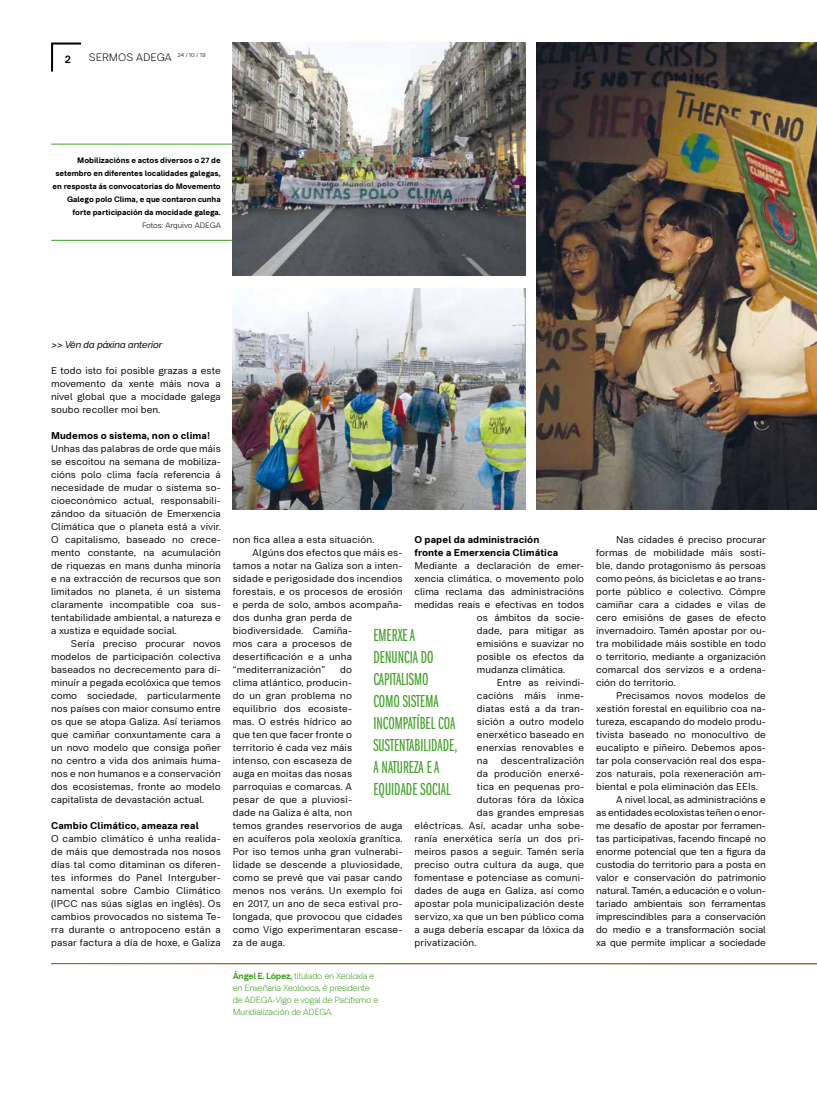
<style>
.page{position:relative;width:817px;height:1106px;background:#fff}
.page>*{position:absolute;margin:0;border:0;box-sizing:border-box;transform-origin:0 0}
.t1{font:18px/22px "ITC Franklin Gothic Std Bk X Cp";color:#44a12b}
.t2{font:600 11px "Mais Grotesk";color:#000}
.t3{font:300 10.9px "Mais Grotesk";color:#000}
.t4{font:10px/13px "Mais Grotesk";letter-spacing:.01em;color:#000;text-align:justify}
.t5{font:700 10px/13px "Mais Grotesk";letter-spacing:.01em;color:#000}
.t6{font:italic 10px "Mais Grotesk";letter-spacing:-.02em;color:#000}
.t7{font:300 9px/12px "Mais Grotesk";letter-spacing:-.03em;color:#44a12b}
.t8{font:700 8px/13px "Mais Grotesk";color:#000;text-align:right}
.t9{font:300 8px "Mais Grotesk";color:#000}
.s1{font-weight:700}
</style>
<div class="page">
<svg style="left:51px;top:42px;width:31px;height:30px"></svg>
<svg style="left:51px;top:963px;width:765px;height:1px"></svg>
<img style="left:536px;top:43px;width:280px;height:466px">
<hr style="left:51px;top:144px;width:182px;height:1px;background:#44a12b">
<hr style="left:51px;top:240px;width:182px;height:1px;background:#44a12b">
<img style="left:233px;top:43px;width:292px;height:233px">
<img style="left:233px;top:288px;width:292px;height:221px">
<p class="t2" style="left:65px;top:52px;width:8px">2</p>
<p class="t3" style="left:89px;top:51px;width:118px">SERMOS ADEGA <sup>24</sup> <sup>/</sup> <sup>10</sup> <sup>/</sup> <sup>19</sup></p>
<p class="t8" style="left:53px;top:153px;width:169px">Mobilizacións e actos diversos o 27 de setembro en diferentes localidades galegas, en resposta ás convocatorias do Movemento Galego polo Clima, e que contaron cunha forte participación da mocidade galega.</p>
<p class="t9" style="left:142px;top:220px;width:80px">Fotos: Arquivo ADEGA</p>
<p class="t6" style="left:51px;top:339px;width:113px">&gt;&gt; Vén da páxina anterior</p>
<p class="t4" style="left:51px;top:364px;width:171px">E todo isto foi posible grazas a este movemento da xente máis nova a nivel global que a mocidade galega soubo recoller moi ben.</p>
<p class="t5" style="left:51px;top:428px;width:161px">Mudemos o sistema, non o clima!</p>
<p class="t4" style="left:51px;top:442px;width:171px">Unhas das palabras de orde que máis se escoitou na semana de mobiliza&shy;cións polo clima facía referencia á necesidade de mudar o sistema so&shy;cioeconómico actual, responsabili&shy;zándoo da situación de Emerxencia Climática que o planeta está a vivir.<br>O capitalismo, baseado no crece&shy;mento constante, na acumulación de riquezas en mans dunha minoría e na extracción de recursos que son limitados no planeta, é un sistema claramente incompatible coa sus&shy;tentabilidade ambiental, a natureza e a xustiza e equidade social.</p>
<p class="t4" style="left:51px;top:637px;width:171px;text-indent:20px">Sería preciso procurar novos modelos de participación colectiva baseados no decrecemento para di&shy;minuír a pegada ecolóxica que temos como sociedade, particularmente nos países con maior consumo entre os que se atopa Galiza. Así teriamos que camiñar conxuntamente cara a un novo modelo que consiga poñer no centro a vida dos animais huma&shy;nos e non humanos e a conservación dos ecosistemas, fronte ao modelo capitalista de devastación actual.</p>
<p class="t5" style="left:51px;top:818px;width:149px">Cambio Climático, ameaza real</p>
<p class="t4" style="left:51px;top:832px;width:171px">O cambio climático é unha realida&shy;de máis que demostrada nos nosos días tal como ditaminan os diferen&shy;tes informes do Panel Interguber&shy;namental sobre Cambio Climático (IPCC nas súas siglas en inglés). Os cambios provocados no sistema Te&shy;rra durante o antropoceno están a pasar factura a día de hoxe, e Galiza</p>
<p class="t4" style="left:233px;top:533px;width:143px">non fica allea a esta situación.</p>
<p class="t4" style="left:252px;top:546px;width:151px">Algúns dos efectos que máis es-</p>
<p class="t4" style="left:233px;top:559px;width:171px">tamos a notar na Galiza son a inten-</p>
<p class="t4" style="left:233px;top:572px;width:171px">sidade e perigosidade dos incendios</p>
<p class="t4" style="left:233px;top:585px;width:171px">forestais, e os procesos de erosión</p>
<p class="t4" style="left:233px;top:598px;width:171px">e perda de solo, ambos acompaña-</p>
<p class="t4" style="left:233px;top:611px;width:121px">dos dunha gran perda de</p>
<p class="t4" style="left:233px;top:624px;width:121px">biodiversidade. Camiña-</p>
<p class="t4" style="left:233px;top:637px;width:121px">mos cara a procesos de</p>
<p class="t4" style="left:233px;top:650px;width:121px">desertificación e a unha</p>
<p class="t4" style="left:233px;top:663px;width:94px">“mediterranización”</p>
<p class="t5" style="left:414px;top:532px;width:145px">O papel da administración fronte a Emerxencia Climática</p>
<p class="t4" style="left:414px;top:559px;width:171px">Mediante a declaración de emer-</p>
<p class="t4" style="left:414px;top:572px;width:171px">xencia climática, o movemento polo</p>
<p class="t4" style="left:414px;top:585px;width:171px">clima reclama das administracións</p>
<p class="t4" style="left:414px;top:598px;width:171px">medidas reais e efectivas en todos</p>
<p class="t4" style="left:477px;top:611px;width:109px">os ámbitos da socie-</p>
<p class="t4" style="left:477px;top:624px;width:109px">dade, para mitigar as</p>
<p class="t4" style="left:477px;top:637px;width:109px">emisións e suavizar no</p>
<p class="t4" style="left:477px;top:650px;width:109px">posible os efectos da</p>
<p class="t4" style="left:477px;top:663px;width:90px">mudanza climática.</p>
<p class="t4" style="left:496px;top:676px;width:89px">Entre as reivindi-</p>
<p class="t4" style="left:477px;top:689px;width:109px">cacións máis inme-</p>
<p class="t4" style="left:477px;top:702px;width:109px">diatas está a da tran-</p>
<p class="t4" style="left:477px;top:715px;width:109px">sición a outro modelo</p>
<p class="t4" style="left:477px;top:728px;width:109px">enerxético baseado en</p>
<p class="t4" style="left:477px;top:741px;width:109px">enerxías renovables e</p>
<p class="t4" style="left:477px;top:754px;width:13px">na</p>
<p class="t4" style="left:500px;top:754px;width:85px">descentralización</p>
<p class="t4" style="left:477px;top:767px;width:109px">da produción enerxé-</p>
<p class="t4" style="left:477px;top:780px;width:109px">tica en pequenas pro-</p>
<p class="t4" style="left:477px;top:793px;width:109px">dutoras fóra da lóxica</p>
<p class="t4" style="left:477px;top:806px;width:109px">das grandes empresas</p>
<p class="t4" style="left:414px;top:819px;width:171px">eléctricas. Así, acadar unha sobe-</p>
<p class="t4" style="left:414px;top:832px;width:171px">ranía enerxética sería un dos pri-</p>
<p class="t4" style="left:414px;top:845px;width:171px">meiros pasos a seguir. Tamén sería</p>
<p class="t4" style="left:414px;top:858px;width:171px">preciso outra cultura da auga, que</p>
<p class="t4" style="left:414px;top:871px;width:171px">fomentase e potenciase as comuni-</p>
<p class="t4" style="left:414px;top:884px;width:171px">dades de auga en Galiza, así como</p>
<p class="t4" style="left:414px;top:897px;width:171px">apostar pola municipalización deste</p>
<p class="t4" style="left:414px;top:910px;width:171px">servizo, xa que un ben público coma</p>
<p class="t4" style="left:414px;top:923px;width:171px">a auga debería escapar da lóxica da</p>
<p class="t4" style="left:414px;top:936px;width:63px">privatización.</p>
<h1 class="t1" style="left:373px;top:624px;width:85px">EMERXE A<br>DENUNCIA DO<br>CAPITALISMO<br>COMO SISTEMA<br>INCOMPATÍBEL COA<br>SUSTENTABILIDADE,<br>A NATUREZA E A<br>EQUIDADE SOCIAL</h1>
<p class="t4" style="left:233px;top:663px;width:171px;text-align:left;text-indent:107px">do<br>clima atlántico, producin-<br>do un gran problema no<br>equilibrio dos ecosiste-<br>mas. O estrés hídrico ao<br>que ten que facer fronte o<br>territorio é cada vez máis<br>intenso, con escaseza de<br>auga en moitas das nosas parroquias e comarcas. A<br>pesar de que a pluviosi-<br>dade na Galiza é alta, non<br>temos grandes reservorios de auga en acuíferos pola xeoloxía granítica.<br>Por iso temos unha gran vulnerabi&shy;lidade se descende a pluviosidade, como se prevé que vai pasar cando menos nos veráns. Un exemplo foi en 2017, un ano de seca estival pro&shy;longada, que provocou que cidades como Vigo experimentaran escase&shy;za de auga.</p>
<p class="t7" style="left:233px;top:970px;width:147px"><span class="s1">Ángel E. López,</span> titulado en Xeoloxía e en Enxeñaría Xeolóxica, é presidente de ADEGA-Vigo e vogal de Pacifismo e Mundialización de ADEGA.</p>
<p class="t4" style="left:596px;top:533px;width:171px;text-indent:20px">Nas cidades é preciso procurar formas de mobilidade máis sosti&shy;ble, dando protagonismo ás persoas como peóns, ás bicicletas e ao trans&shy;porte público e colectivo. Cómpre camiñar cara a cidades e vilas de cero emisións de gases de efecto invernadoiro. Tamén apostar por ou&shy;tra mobilidade máis sostible en todo o territorio, mediante a organización comarcal dos servizos e a ordena&shy;ción do territorio.</p>
<p class="t4" style="left:616px;top:689px;width:151px">Precisamos novos modelos de</p>
<p class="t4" style="left:596px;top:702px;width:171px">xestión forestal en equilibrio coa na-</p>
<p class="t4" style="left:596px;top:715px;width:171px">tureza, escapando do modelo produ-</p>
<p class="t4" style="left:596px;top:728px;width:171px">tivista baseado no monocultivo de</p>
<p class="t4" style="left:596px;top:741px;width:171px">eucalipto e piñeiro. Debemos apos-</p>
<p class="t4" style="left:596px;top:754px;width:171px">tar pola conservación real dos espa-</p>
<p class="t4" style="left:596px;top:767px;width:171px">zos naturais, pola rexeneración am-</p>
<p class="t4" style="left:596px;top:780px;width:163px">biental e pola eliminación das EEIs.</p>
<p class="t4" style="left:616px;top:793px;width:151px">A nivel local, as administracións e</p>
<p class="t4" style="left:596px;top:806px;width:171px">as entidades ecoloxistas teñen o enor-</p>
<p class="t4" style="left:596px;top:819px;width:171px">me desafío de apostar por ferramen-</p>
<p class="t4" style="left:596px;top:832px;width:171px">tas participativas, facendo fincapé no</p>
<p class="t4" style="left:596px;top:845px;width:171px">enorme potencial que ten a figura da</p>
<p class="t4" style="left:596px;top:858px;width:171px">custodia do territorio para a posta en</p>
<p class="t4" style="left:596px;top:871px;width:171px">valor e conservación do patrimonio</p>
<p class="t4" style="left:596px;top:884px;width:171px">natural. Tamén, a educación e o volun-</p>
<p class="t4" style="left:596px;top:897px;width:171px">tariado ambientais son ferramentas</p>
<p class="t4" style="left:596px;top:910px;width:171px">imprescindibles para a conservación</p>
<p class="t4" style="left:596px;top:923px;width:171px">do medio e a transformación social</p>
<p class="t4" style="left:596px;top:936px;width:171px">xa que permite implicar a sociedade</p>
</div>
